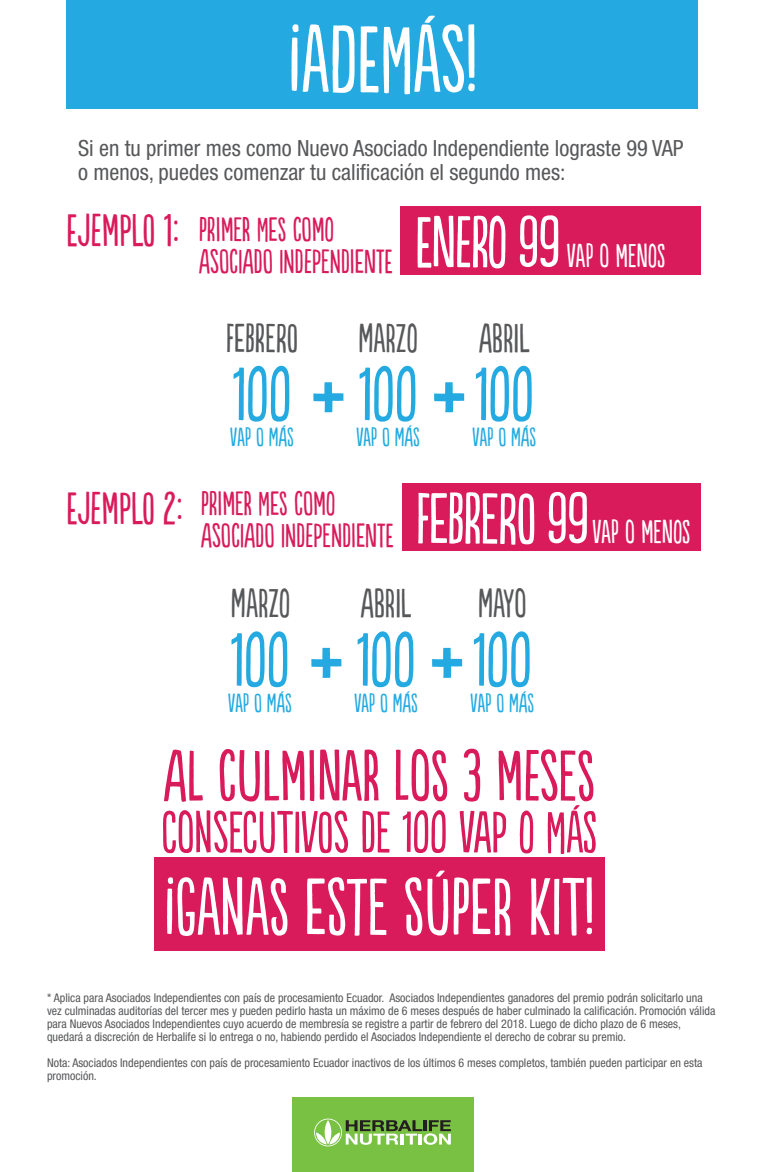
<style>
.page{position:relative;width:765px;height:1172px;background:#fff}
.page>*{position:absolute;margin:0;border:0;box-sizing:border-box;transform-origin:0 0}
.t1{font:88.9px "Populaire";color:#fff}
.t2{font:75.6px "Populaire";color:#fff}
.t3{font:71.9px "Populaire";color:#24aae1}
.t4{font:67.7px "Populaire";letter-spacing:-.02em;color:#fff}
.t5{font:67.4px "Populaire";color:#d91a5b}
.t6{font:55.2px "Populaire";color:#d91a5b}
.t7{font:43.2px "Populaire";color:#d91a5b}
.t8{font:43px "Populaire";color:#d91a5b}
.t9{font:38px "Populaire";color:#57585a}
.t10{font:31.9px/32.4px "Populaire";color:#d91a5b}
.t11{font:31.8px/32.3px "Populaire";color:#d91a5b}
.t12{font:31px "Populaire";color:#fff}
.t13{font:30.9px "Populaire";color:#fff}
.t14{font:24.6px "Populaire";color:#24aae1}
.t15{font:condensed 22.3px/24.1px "Helvetica Neue LT Std";color:#57585a}
.t16{font:condensed 12px/13px "Helvetica Neue LT Std";color:#57585a}
.s1{font-size:68px}
</style>
<div class="page">
<svg style="left:313px;top:382px;width:30px;height:30px"></svg>
<svg style="left:434px;top:382px;width:30px;height:30px"></svg>
<div style="left:66px;top:0;width:632px;height:108px;background:#24aae1"></div>
<svg style="left:311px;top:647px;width:30px;height:30px"></svg>
<svg style="left:432px;top:647px;width:30px;height:30px"></svg>
<div style="left:401px;top:483px;width:299px;height:68px;background:#d91a5b"></div>
<div style="left:400px;top:207px;width:300px;height:68px;background:#d91a5b"></div>
<div style="left:154px;top:856px;width:450px;height:94px;background:#d91a5b"></div>
<div style="left:291px;top:1097px;width:182px;height:74px;background:#79c142"></div>
<svg style="left:314px;top:1118px;width:136px;height:28px"></svg>
<h1 class="t1" style="left:287px;top:11px;width:191px">¡ADEMÁS!</h1>
<h3 class="t15" style="left:78px;top:136px;width:606px">Si en tu primer mes como Nuevo Asociado Independiente lograste 99 VAP o menos, puedes comenzar tu calificación el segundo mes:</h3>
<h3 class="t7" style="left:66px;top:207px;width:113px">EJEMPLO 1:</h3>
<h3 class="t10" style="left:199px;top:214px;width:195px">PRIMER MES COMO<br>ASOCIADO INDEPENDIENTE</h3>
<h3 class="t12" style="left:415px;top:239px;width:251px"><span class="s1">ENERO 99</span> VAP O MENOS</h3>
<h3 class="t8" style="left:66px;top:484px;width:117px">EJEMPLO 2:</h3>
<h3 class="t9" style="left:226px;top:317px;width:73px">FEBRERO</h3>
<h3 class="t3" style="left:232px;top:355px;width:60px">100</h3>
<h3 class="t14" style="left:230px;top:424px;width:65px">VAP O MÁS</h3>
<h3 class="t9" style="left:358px;top:317px;width:61px">MARZO</h3>
<h3 class="t3" style="left:358px;top:355px;width:60px">100</h3>
<h3 class="t14" style="left:356px;top:424px;width:65px">VAP O MÁS</h3>
<h3 class="t9" style="left:478px;top:317px;width:53px">ABRIL</h3>
<h3 class="t3" style="left:474px;top:355px;width:60px">100</h3>
<h3 class="t14" style="left:472px;top:424px;width:65px">VAP O MÁS</h3>
<h3 class="t11" style="left:200px;top:488px;width:194px">PRIMER MES COMO<br>ASOCIADO INDEPENDIENTE</h3>
<h3 class="t4" style="left:416px;top:481px;width:174px">FEBRERO 99</h3>
<h3 class="t13" style="left:591px;top:515px;width:100px">VAP O MENOS</h3>
<h3 class="t9" style="left:231px;top:582px;width:61px">MARZO</h3>
<h3 class="t9" style="left:360px;top:582px;width:53px">ABRIL</h3>
<h3 class="t3" style="left:356px;top:620px;width:60px">100</h3>
<h3 class="t14" style="left:354px;top:689px;width:65px">VAP O MÁS</h3>
<h3 class="t3" style="left:230px;top:620px;width:60px">100</h3>
<h3 class="t14" style="left:228px;top:689px;width:65px">VAP O MÁS</h3>
<h3 class="t9" style="left:478px;top:582px;width:50px">MAYO</h3>
<h3 class="t3" style="left:472px;top:620px;width:60px">100</h3>
<h3 class="t14" style="left:470px;top:689px;width:65px">VAP O MÁS</h3>
<h3 class="t5" style="left:163px;top:738px;width:433px">AL CULMINAR LOS 3 MESES</h3>
<h3 class="t6" style="left:161px;top:801px;width:437px">CONSECUTIVOS DE 100 VAP O MÁS</h3>
<h2 class="t2" style="left:164px;top:865px;width:431px">¡GANAS ESTE SÚPER KIT!</h2>
<p class="t16" style="left:47px;top:991px;width:669px">* Aplica para Asociados Independientes con país de procesamiento Ecuador. Asociados Independientes ganadores del premio podrán solicitarlo una vez culminadas auditorías del tercer mes y pueden pedirlo hasta un máximo de 6 meses después de haber culminado la calificación. Promoción válida para Nuevos Asociados Independientes cuyo acuerdo de membresía se registre a partir de febrero del 2018. Luego de dicho plazo de 6 meses, quedará a discreción de Herbalife si lo entrega o no, habiendo perdido el Asociados Independiente el derecho de cobrar su premio.</p>
<p class="t16" style="left:47px;top:1056px;width:656px">Nota: Asociados Independientes con país de procesamiento Ecuador inactivos de los últimos 6 meses completos, también pueden participar en esta promoción.</p>
</div>
